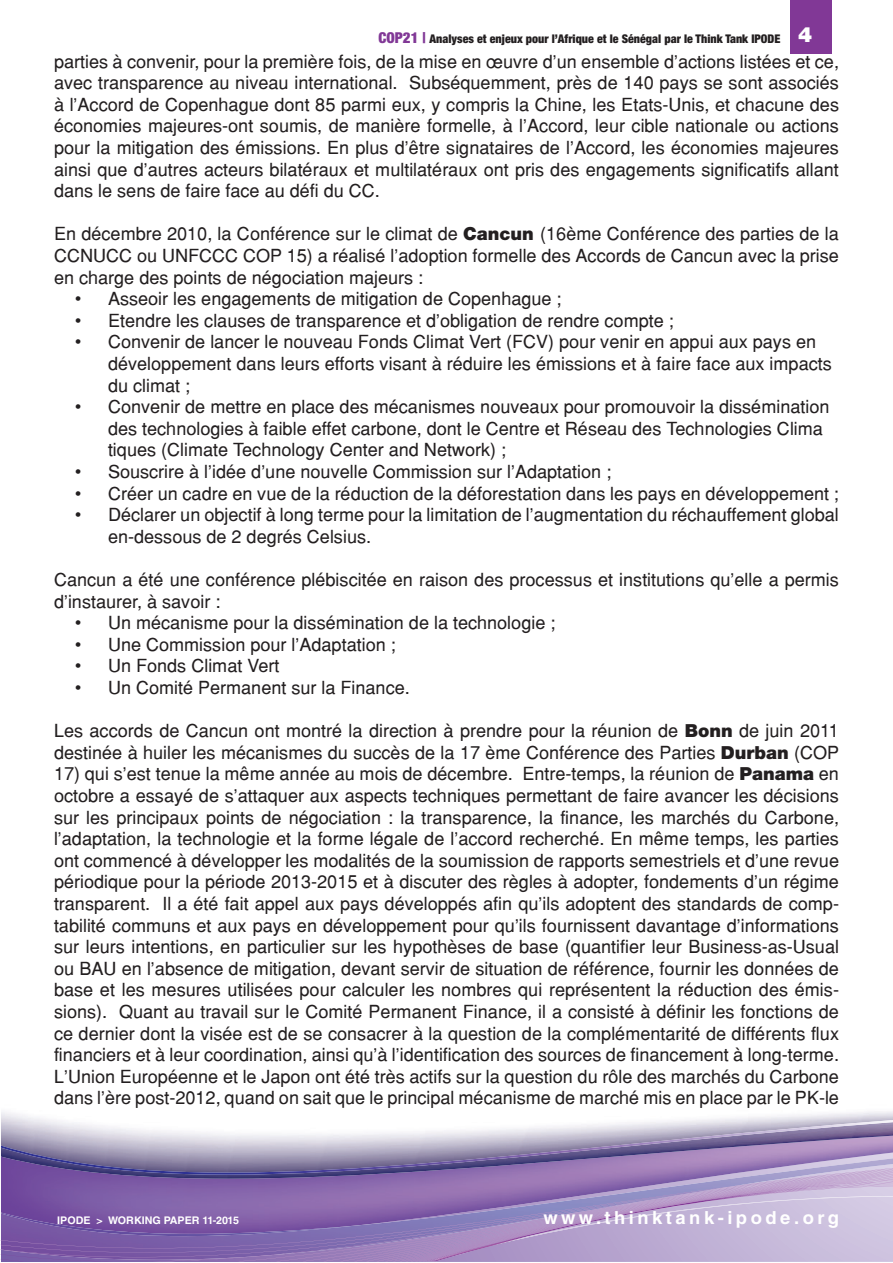
<style>
.page{position:relative;width:893px;height:1263px;background:#fff}
.page>*{position:absolute;margin:0;border:0;box-sizing:border-box;transform-origin:0 0}
.t1{font:18px/21.6px "Helvetica";color:#231f20}
.t2{font:700 18px "Helvetica LT Std";letter-spacing:.19em;color:#fff}
.t3{font:900 condensed 12px "Helvetica Neue LT";color:#231f20}
.t4{font:700 10.5px "Helvetica LT Std";color:#fff}
.s1{font-size:15px;color:#813896}
.s2{font-family:"Helvetica Neue";font-stretch:normal;font-size:21px;color:#fff}
.s3{font-family:"Helvetica Neue";font-weight:900}
</style>
<div class="page">
<svg style="left:1px;top:1111px;width:892px;height:19px"></svg>
<img style="left:1px;top:1130px;width:892px;height:130px">
<svg style="left:0;top:1159px;width:893px;height:98px;fill:#7755a2"></svg>
<svg style="left:152px;top:1160px;width:741px;height:101px"></svg>
<svg style="left:276px;top:1162px;width:617px;height:99px"></svg>
<svg style="left:303px;top:1164px;width:590px;height:97px"></svg>
<svg style="left:323px;top:1165px;width:570px;height:96px"></svg>
<svg style="left:0;top:1254px;width:113px;height:7px"></svg>
<svg style="left:393px;top:1171px;width:500px;height:90px"></svg>
<div style="left:790px;top:0;width:41px;height:54px;background:#813896"></div>
<p class="t3" style="left:378px;top:32px;width:435px"><span class="s1">COP21 |</span> Analyses et enjeux pour l’Afrique et le Sénégal par le Think Tank IPODE <span class="s2">4</span></p>
<p class="t1" style="left:54px;top:50px;width:787px;text-align:justify">parties à convenir, pour la première fois, de la mise en œuvre d’un ensemble d’actions listées et ce, avec transparence au niveau international. Subséquemment, près de 140 pays se sont associés à l’Accord de Copenhague dont 85 parmi eux, y compris la Chine, les Etats-Unis, et chacune des économies majeures-ont soumis, de manière formelle, à l’Accord, leur cible nationale ou actions pour la mitigation des émissions. En plus d’être signataires de l’Accord, les économies majeures ainsi que d’autres acteurs bilatéraux et multilatéraux ont pris des engagements significatifs allant dans le sens de faire face au défi du CC.</p>
<p class="t1" style="left:54px;top:223px;width:786px;text-align:justify">En décembre 2010, la Conférence sur le climat de <span class="s3">Cancun</span> (16ème Conférence des parties de la CCNUCC ou UNFCCC COP 15) a réalisé l’adoption formelle des Accords de Cancun avec la prise en charge des points de négociation majeurs :</p>
<p class="t1" style="left:75px;top:288px;width:488px">• Asseoir les engagements de mitigation de Copenhague ;</p>
<p class="t1" style="left:75px;top:309px;width:600px">• Etendre les clauses de transparence et d’obligation de rendre compte ;</p>
<p class="t1" style="left:108px;top:331px;width:725px;text-indent:-33px">• Convenir de lancer le nouveau Fonds Climat Vert (FCV) pour venir en appui aux pays en développement dans leurs efforts visant à réduire les émissions et à faire face aux impacts du climat ;</p>
<p class="t1" style="left:108px;top:396px;width:723px;text-indent:-33px">• Convenir de mettre en place des mécanismes nouveaux pour promouvoir la dissémination des technologies à faible effet carbone, dont le Centre et Réseau des Technologies Clima tiques (Climate Technology Center and Network) ;</p>
<p class="t1" style="left:75px;top:461px;width:538px">• Souscrire à l’idée d’une nouvelle Commission sur l’Adaptation ;</p>
<p class="t1" style="left:75px;top:482px;width:765px">• Créer un cadre en vue de la réduction de la déforestation dans les pays en développement ;</p>
<p class="t1" style="left:108px;top:504px;width:732px;text-indent:-33px">• Déclarer un objectif à long terme pour la limitation de l’augmentation du réchauffement global en-dessous de 2 degrés Celsius.</p>
<p class="t1" style="left:54px;top:569px;width:786px">Cancun a été une conférence plébiscitée en raison des processus et institutions qu’elle a permis d’instaurer, à savoir :</p>
<p class="t1" style="left:75px;top:612px;width:482px">• Un mécanisme pour la dissémination de la technologie ;</p>
<p class="t1" style="left:75px;top:633px;width:322px">• Une Commission pour l’Adaptation ;</p>
<p class="t1" style="left:75px;top:655px;width:206px">• Un Fonds Climat Vert</p>
<p class="t1" style="left:75px;top:677px;width:336px">• Un Comité Permanent sur la Finance.</p>
<p class="t1" style="left:54px;top:720px;width:787px">Les accords de Cancun ont montré la direction à prendre pour la réunion de <span class="s3">Bonn</span> de juin 2011 destinée à huiler les mécanismes du succès de la 17 ème Conférence des Parties <span class="s3">Durban</span> (COP</p>
<p class="t1" style="left:54px;top:763px;width:786px;text-align:justify">17) qui s’est tenue la même année au mois de décembre. Entre-temps, la réunion de <span class="s3">Panama</span> en octobre a essayé de s’attaquer aux aspects techniques permettant de faire avancer les décisions sur les principaux points de négociation : la transparence, la finance, les marchés du Carbone, l’adaptation, la technologie et la forme légale de l’accord recherché. En même temps, les parties ont commencé à développer les modalités de la soumission de rapports semestriels et d’une revue périodique pour la période 2013-2015 et à discuter des règles à adopter, fondements d’un régime transparent. Il a été fait appel aux pays développés afin qu’ils adoptent des standards de comp&shy;tabilité communs et aux pays en développement pour qu’ils fournissent davantage d’informations sur leurs intentions, en particulier sur les hypothèses de base (quantifier leur Business-as-Usual ou BAU en l’absence de mitigation, devant servir de situation de référence, fournir les données de base et les mesures utilisées pour calculer les nombres qui représentent la réduction des émis&shy;sions). Quant au travail sur le Comité Permanent Finance, il a consisté à définir les fonctions de ce dernier dont la visée est de se consacrer à la question de la complémentarité de différents flux financiers et à leur coordination, ainsi qu’à l’identification des sources de financement à long-terme.<br>L’Union Européenne et le Japon ont été très actifs sur la question du rôle des marchés du Carbone dans l’ère post-2012, quand on sait que le principal mécanisme de marché mis en place par le PK-le</p>
<p class="t4" style="left:57px;top:1213px;width:183px">IPODE &gt; WORKING PAPER 11-2015</p>
<p class="t2" style="left:543px;top:1206px;width:297px">www.thinktank-ipode.org</p>
</div>
